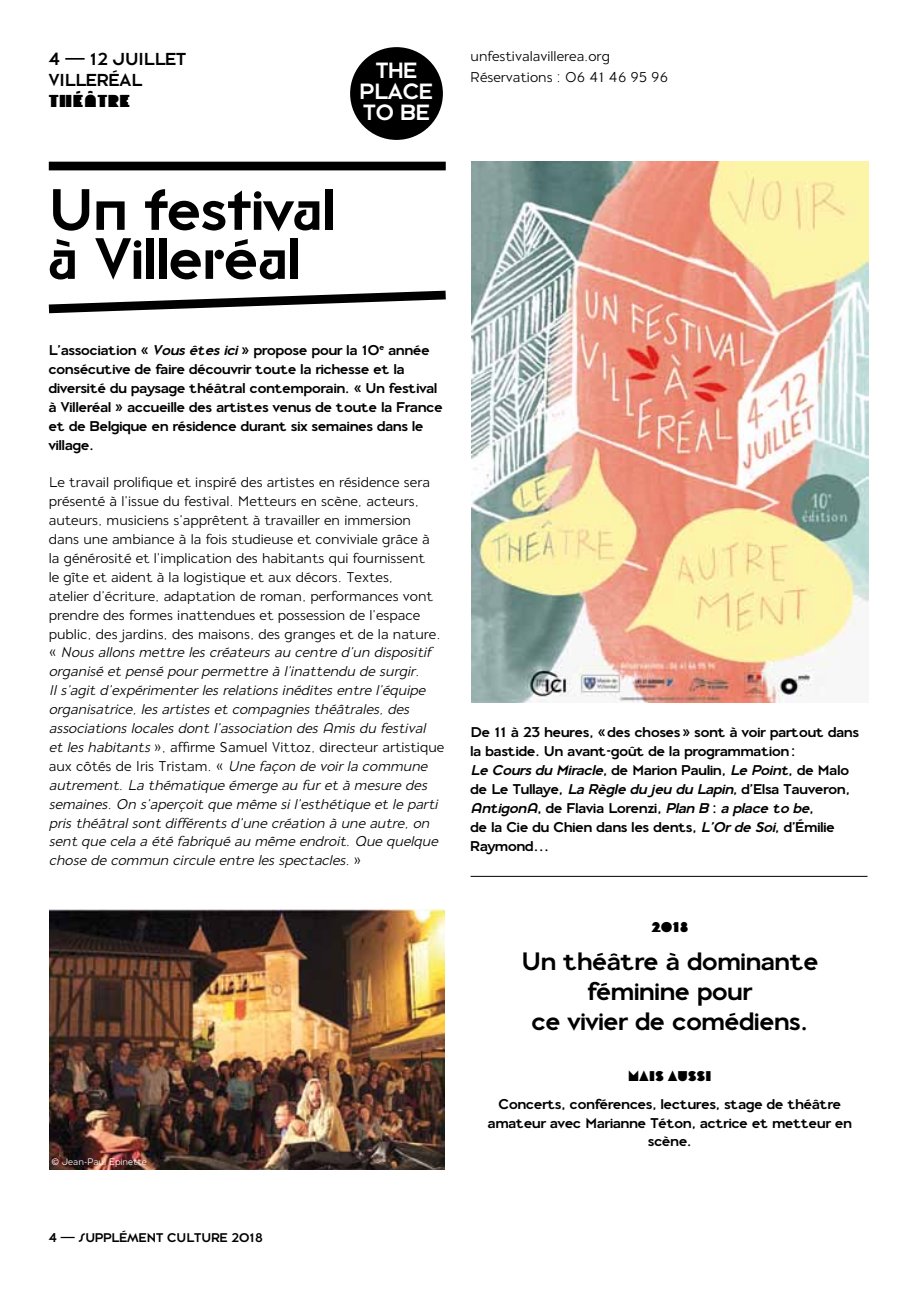
<style>
.page{position:relative;width:918px;height:1290px;background:#fff}
.page>*{position:absolute;margin:0;border:0;box-sizing:border-box;transform-origin:0 0}
.t1{font:64.75px/49px "Dessau Pro Zukunft";color:#000}
.t2{font:28px/29.8px "Dessau Pro Neu";color:#000;text-align:center}
.t3{font:24.5px/21px "Dessau Pro Zukunft";color:#fff;text-align:center}
.t4{font:19.25px/21px "Dessau Pro Zukunft";color:#000}
.t5{font:19.25px "Dessau Pro Geometrik";color:#000}
.t6{font:italic 15.75px/18.9px "Dessau Pro Fein";color:#000}
.t7{font:15.75px/18.9px "Dessau Pro Neu";color:#000}
.t8{font:15.75px/21px "Dessau Pro Fein";color:#000}
.t9{font:15.75px "Dessau Pro Geometrik";color:#000}
.t10{font:14px "Dessau Pro Zukunft";color:#000}
.t11{font:10.5px "Dessau Pro Fein";color:#fff}
.s1{font-style:italic}
.s2{font-style:normal}
</style>
<div class="page">
<div style="left:351px;top:48px;width:91px;height:91px;background:#000;border-radius:50%"></div>
<div style="left:350px;top:47px;width:93px;height:93px;border:2px solid #000;border-radius:50%"></div>
<svg style="left:48px;top:290px;width:398px;height:24px"></svg>
<div style="left:49px;top:162px;width:397px;height:8px;background:#000"></div>
<hr style="left:470px;top:876px;width:397px;height:1px;background:#000">
<img style="left:471px;top:162px;width:397px;height:541px">
<img style="left:50px;top:909px;width:395px;height:260px">
<p class="t4" style="left:49px;top:50px;width:136px">4 — 12 JUILLET<br>VILLERÉAL</p>
<p class="t5" style="left:49px;top:91px;width:61px">THÉÂTRE</p>
<h3 class="t3" style="left:360px;top:61px;width:75px">THE<br>PLACE<br>TO BE</h3>
<p class="t8" style="left:470px;top:46px;width:199px">unfestivalavillerea.org<br>Réservations : 06 41 46 95 96</p>
<h1 class="t1" style="left:48px;top:190px;width:288px">UN FESTIVAL<br>À VILLERÉAL</h1>
<p class="t7" style="left:49px;top:341px;width:395px">L’association « <span class="s1">Vousêtesici</span>» propose pour la 10<sup>e</sup> année consécutive de faire découvrir toute la richesse et la diversité du paysage théâtral contemporain. « Un festival à Villeréal » accueille des artistes venus de toute la France et de Belgique en résidence durant six semaines dans le village.</p>
<p class="t6" style="left:49px;top:473px;width:397px"><span class="s2">Le travail prolifique et inspiré des artistes en résidence sera présenté à l’issue du festival. Metteurs en scène, acteurs, auteurs, musiciens s’apprêtent à travailler en immersion dans une ambiance à la fois studieuse et conviviale grâce à la générosité et l’implication des habitants qui fournissent<br>le gîte et aident à la logistique et aux décors. Textes,<br>atelier d’écriture, adaptation de roman, performances vont prendre des formes inattendues et possession de l’espace public, des jardins, des maisons, des granges et de la nature. «</span> Nousallonsmettre lescréateursau centre d’un dispositif organisé etpensé pourpermettre à l’inattendu de surgir.<br>Ils’agitd’expérimenterlesrelationsinéditesentre l’équipe organisatrice,lesartistesetcompagniesthéâtrales,des associationslocalesdontl’association desAmisdu festival etleshabitants<span class="s2">», affirme Samuel Vittoz, directeur artistique aux côtés de Iris Tristam. «</span> Une façon de voirla commune autrement.La thématique émerge au furetà mesure des semaines.On s’aperçoitque même sil’esthétique etle parti pristhéâtralsontdifférentsd’une création à une autre,on sentque cela a été fabriqué au même endroit.Que quelque chose de commun circule entre lesspectacles.<span class="s2">»</span></p>
<p class="t11" style="left:51px;top:1156px;width:97px">© Jean-Paul Epinette</p>
<p class="t10" style="left:49px;top:1230px;width:216px">4 — SUPPLÉMENT CULTURE 2018</p>
<p class="t7" style="left:470px;top:723px;width:390px">De 11 à 23 heures, «des choses » sont à voir partout dans la bastide. Un avant-goût de la programmation:<br><span class="s1">Le Coursdu Miracle</span>, de Marion Paulin, <span class="s1">Le Point</span>, de Malo de Le Tullaye, <span class="s1">La Règle du jeu du Lapin</span>, d’Elsa Tauveron, <span class="s1">AntigonA</span>, de Flavia Lorenzi, <span class="s1">Plan B</span> : <span class="s1">a place to be</span>,<br>de la Cie du Chien dans les dents, <span class="s1">L’Orde Soi</span>, d’Émilie Raymond…</p>
<p class="t9" style="left:651px;top:918px;width:39px">2018</p>
<h2 class="t2" style="left:521px;top:946px;width:298px">Un théâtre à dominante féminine pour<br>ce vivier de comédiens.</h2>
<p class="t9" style="left:628px;top:1068px;width:86px">MAIS AUSSI</p>
<p class="t7" style="left:488px;top:1094px;width:365px;text-align:center">Concerts, conférences, lectures, stage de théâtre amateur avec Marianne Téton, actrice et metteur en scène.</p>
</div>
